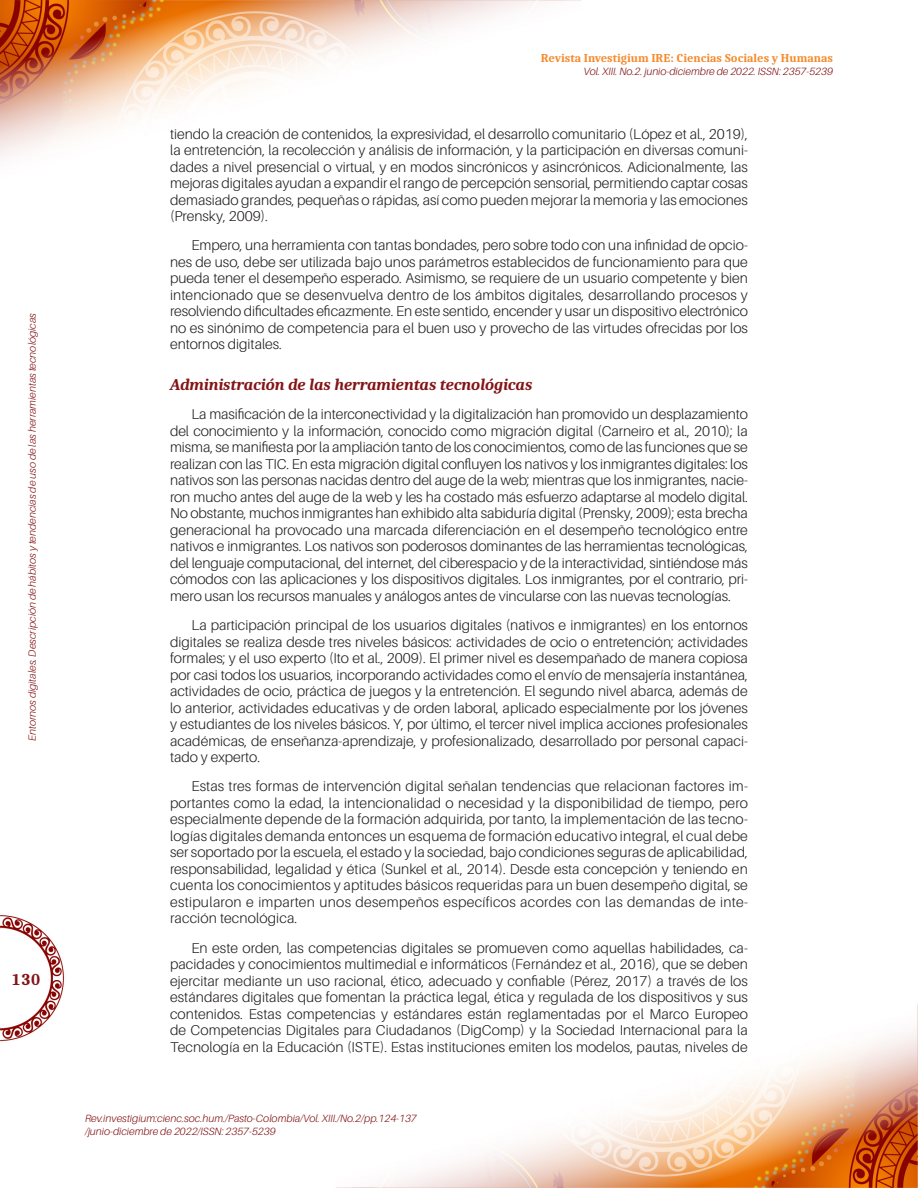
<style>
.page{position:relative;width:918px;height:1188px;background:#fff}
.page>*{position:absolute;margin:0;border:0;box-sizing:border-box;transform-origin:0 0}
.Subtítulo_1{font:italic 700 16.5px "Caladea";color:#831416}
.t1{font:700 16.5px "Caladea";color:#831416}
.Texto_Base_Sangría{font:300 14.25px/16.5px "Aileron";color:#231f20;text-align:justify}
.t2{font:700 12px "Caladea";color:#f6892b}
.t3{font:italic 300 10.5px/12.6px "Aileron";color:#831416}
</style>
<div class="page">
<img style="left:0;top:0;width:918px;height:1188px">
<p class="t3" style="left:26px;top:741px;width:429px;rotate:-90deg">Entornos digitales. Descripción de hábitos y tendencias de uso de las herramientas tecnológicas</p>
<p class="t1" style="left:11px;top:970px;width:31px">130</p>
<p class="t2" style="left:541px;top:51px;width:294px">Revista Investigium IRE: Ciencias Sociales y Humanas</p>
<p class="t3" style="left:584px;top:65px;width:251px">Vol. XIII. No.2. junio-diciembre de 2022. ISSN: 2357-5239</p>
<p class="Texto_Base_Sangría" style="left:170px;top:125px;width:579px">tiendo la creación de contenidos, la expresividad, el desarrollo comunitario (López et al., 2019), la entretención, la recolección y análisis de información, y la participación en diversas comuni&shy;dades a nivel presencial o virtual, y en modos sincrónicos y asincrónicos. Adicionalmente, las mejoras digitales ayudan a expandir el rango de percepción sensorial, permitiendo captar cosas demasiado grandes, pequeñas o rápidas, así como pueden mejorar la memoria y las emociones (Prensky, 2009).</p>
<p class="Texto_Base_Sangría" style="left:170px;top:237px;width:579px;text-indent:21px">Empero, una herramienta con tantas bondades, pero sobre todo con una infinidad de opcio&shy;nes de uso, debe ser utilizada bajo unos parámetros establecidos de funcionamiento para que pueda tener el desempeño esperado. Asimismo, se requiere de un usuario competente y bien intencionado que se desenvuelva dentro de los ámbitos digitales, desarrollando procesos y resolviendo dificultades eficazmente. En este sentido, encender y usar un dispositivo electrónico no es sinónimo de competencia para el buen uso y provecho de las virtudes ofrecidas por los entornos digitales.</p>
<p class="Subtítulo_1" style="left:170px;top:374px;width:364px">Administración de las herramientas tecnológicas</p>
<p class="Texto_Base_Sangría" style="left:170px;top:406px;width:579px;text-indent:21px">La masificación de la interconectividad y la digitalización han promovido un desplazamiento del conocimiento y la información, conocido como migración digital (Carneiro et al., 2010); la misma, se manifiesta por la ampliación tanto de los conocimientos, como de las funciones que se realizan con las TIC. En esta migración digital confluyen los nativos y los inmigrantes digitales: los nativos son las personas nacidas dentro del auge de la web; mientras que los inmigrantes, nacie&shy;ron mucho antes del auge de la web y les ha costado más esfuerzo adaptarse al modelo digital.<br>No obstante, muchos inmigrantes han exhibido alta sabiduría digital (Prensky, 2009); esta brecha generacional ha provocado una marcada diferenciación en el desempeño tecnológico entre nativos e inmigrantes. Los nativos son poderosos dominantes de las herramientas tecnológicas, del lenguaje computacional, del internet, del ciberespacio y de la interactividad, sintiéndose más cómodos con las aplicaciones y los dispositivos digitales. Los inmigrantes, por el contrario, pri&shy;mero usan los recursos manuales y análogos antes de vincularse con las nuevas tecnologías.</p>
<p class="Texto_Base_Sangría" style="left:170px;top:617px;width:579px;text-indent:21px">La participación principal de los usuarios digitales (nativos e inmigrantes) en los entornos digitales se realiza desde tres niveles básicos: actividades de ocio o entretención; actividades formales; y el uso experto (Ito et al., 2009). El primer nivel es desempañado de manera copiosa por casi todos los usuarios, incorporando actividades como el envío de mensajería instantánea, actividades de ocio, práctica de juegos y la entretención. El segundo nivel abarca, además de lo anterior, actividades educativas y de orden laboral, aplicado especialmente por los jóvenes y estudiantes de los niveles básicos. Y, por último, el tercer nivel implica acciones profesionales académicas, de enseñanza-aprendizaje, y profesionalizado, desarrollado por personal capaci&shy;tado y experto.</p>
<p class="Texto_Base_Sangría" style="left:170px;top:778px;width:579px;text-indent:21px">Estas tres formas de intervención digital señalan tendencias que relacionan factores im&shy;portantes como la edad, la intencionalidad o necesidad y la disponibilidad de tiempo, pero especialmente depende de la formación adquirida, por tanto, la implementación de las tecno&shy;logías digitales demanda entonces un esquema de formación educativo integral, el cual debe ser soportado por la escuela, el estado y la sociedad, bajo condiciones seguras de aplicabilidad, responsabilidad, legalidad y ética (Sunkel et al., 2014). Desde esta concepción y teniendo en cuenta los conocimientos y aptitudes básicos requeridas para un buen desempeño digital, se estipularon e imparten unos desempeños específicos acordes con las demandas de inte&shy;racción tecnológica.</p>
<p class="Texto_Base_Sangría" style="left:170px;top:940px;width:579px;text-indent:21px">En este orden, las competencias digitales se promueven como aquellas habilidades, ca&shy;pacidades y conocimientos multimedial e informáticos (Fernández et al., 2016), que se deben ejercitar mediante un uso racional, ético, adecuado y confiable (Pérez, 2017) a través de los estándares digitales que fomentan la práctica legal, ética y regulada de los dispositivos y sus contenidos. Estas competencias y estándares están reglamentadas por el Marco Europeo de Competencias Digitales para Ciudadanos (DigComp) y la Sociedad Internacional para la Tecnología en la Educación (ISTE). Estas instituciones emiten los modelos, pautas, niveles de</p>
<p class="t3" style="left:85px;top:1112px;width:333px">Rev.investigium:cienc.soc.hum./Pasto-Colombia/Vol. XIII./No.2/pp.124-137 /junio-diciembre de 2022/ISSN: 2357-5239</p>
</div>
